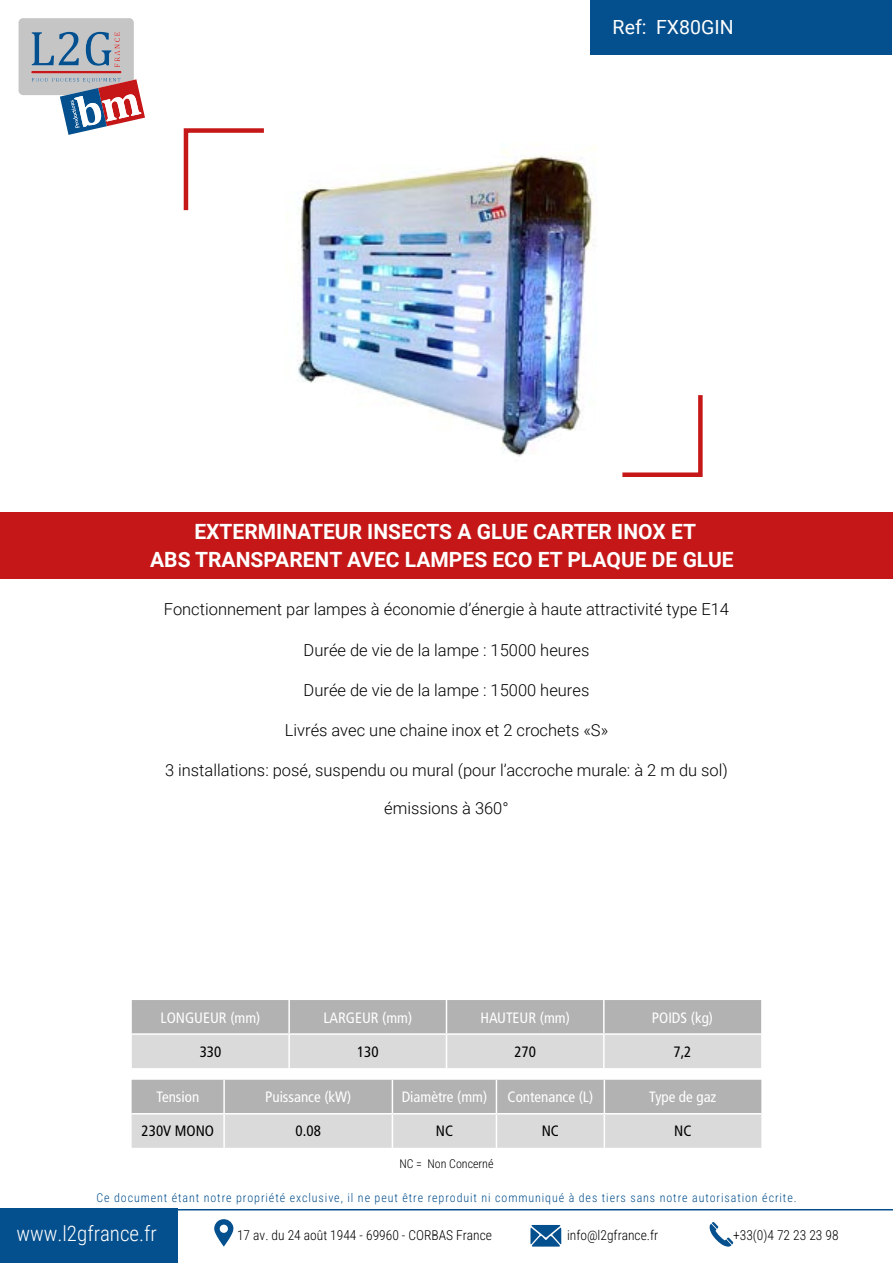
<style>
.page{position:relative;width:893px;height:1263px;background:#fff}
.page>*{position:absolute;margin:0;border:0;box-sizing:border-box;transform-origin:0 0}
.t1{font:700 21px/27.9px "Roboto";color:#fff;text-align:center}
.t2{font:21px "Roboto Condensed";color:#fff}
.t3{font:19.5px "Roboto";color:#fff}
.t4{font:300 16.5px "Roboto";color:#000}
.t5{font:condensed 15px "Frutiger LT Std";color:#fff}
.t6{font:condensed 15px "Frutiger LT Std";color:#000}
.t7{font:13.5px "Roboto Condensed";color:#000}
.t8{font:12px "Roboto Condensed";letter-spacing:.075em;color:#044f8d}
.t9{font:12px "Roboto Condensed";color:#000}
</style>
<div class="page">
<div style="left:0;top:513px;width:893px;height:66px;background:#c51718"></div>
<svg style="left:622px;top:395px;width:81px;height:82px"></svg>
<svg style="left:183px;top:128px;width:81px;height:83px"></svg>
<svg style="left:18px;top:18px;width:127px;height:117px"></svg>
<div style="left:590px;top:0;width:301px;height:54px;background:#044f8d"></div>
<div style="left:0;top:1209px;width:178px;height:54px;background:#044f8d"></div>
<hr style="left:178px;top:1209px;width:715px;height:1px;background:#044f8d">
<svg style="left:214px;top:1219px;width:20px;height:27px"></svg>
<svg style="left:530px;top:1225px;width:31px;height:21px"></svg>
<svg style="left:710px;top:1222px;width:23px;height:24px"></svg>
<img style="left:297px;top:150px;width:297px;height:307px">
<svg style="left:132px;top:1000px;width:629px;height:68px;background:#c6c6c6"></svg>
<hr style="left:288px;top:1000px;width:2px;height:33px;background:#fff">
<hr style="left:446px;top:1000px;width:1px;height:33px;background:#fff">
<hr style="left:603px;top:1000px;width:2px;height:33px;background:#fff">
<hr style="left:132px;top:1033px;width:157px;height:2px;background:#fff">
<hr style="left:289px;top:1033px;width:157px;height:2px;background:#fff">
<hr style="left:288px;top:1035px;width:2px;height:33px;background:#fff">
<hr style="left:446px;top:1033px;width:158px;height:2px;background:#fff">
<hr style="left:446px;top:1035px;width:1px;height:33px;background:#fff">
<hr style="left:604px;top:1033px;width:157px;height:2px;background:#fff">
<hr style="left:603px;top:1035px;width:2px;height:33px;background:#fff">
<svg style="left:132px;top:1080px;width:629px;height:68px;background:#c7c6c6"></svg>
<hr style="left:223px;top:1080px;width:2px;height:33px;background:#fff">
<hr style="left:392px;top:1080px;width:1px;height:33px;background:#fff">
<hr style="left:496px;top:1080px;width:1px;height:33px;background:#fff">
<hr style="left:604px;top:1080px;width:1px;height:33px;background:#fff">
<hr style="left:132px;top:1113px;width:92px;height:1px;background:#fff">
<hr style="left:224px;top:1113px;width:168px;height:1px;background:#fff">
<hr style="left:223px;top:1114px;width:2px;height:34px;background:#fff">
<hr style="left:392px;top:1113px;width:104px;height:1px;background:#fff">
<hr style="left:392px;top:1114px;width:1px;height:34px;background:#fff">
<hr style="left:496px;top:1113px;width:108px;height:1px;background:#fff">
<hr style="left:496px;top:1114px;width:1px;height:34px;background:#fff">
<hr style="left:604px;top:1113px;width:157px;height:1px;background:#fff">
<hr style="left:604px;top:1114px;width:1px;height:34px;background:#fff">
<p class="t3" style="left:613px;top:13px;width:35px">Ref:</p>
<p class="t3" style="left:656px;top:13px;width:79px">FX80GIN</p>
<p class="t1" style="left:150px;top:516px;width:585px">EXTERMINATEUR INSECTS A GLUE CARTER INOX ET<br>ABS TRANSPARENT AVEC LAMPES ECO ET PLAQUE DE GLUE</p>
<p class="t4" style="left:164px;top:598px;width:567px">Fonctionnement par lampes à économie d’énergie à haute attractivité type E14</p>
<p class="t4" style="left:304px;top:638px;width:287px">Durée de vie de la lampe : 15000 heures</p>
<p class="t4" style="left:304px;top:678px;width:287px">Durée de vie de la lampe : 15000 heures</p>
<p class="t4" style="left:285px;top:718px;width:325px">Livrés avec une chaine inox et 2 crochets «S»</p>
<p class="t4" style="left:165px;top:758px;width:564px">3 installations: posé, suspendu ou mural (pour l’accroche murale: à 2 m du sol)</p>
<p class="t4" style="left:384px;top:797px;width:126px">émissions à 360°</p>
<p class="t5" style="left:161px;top:1009px;width:101px">LONGUEUR (mm)</p>
<p class="t5" style="left:323px;top:1009px;width:90px">LARGEUR (mm)</p>
<p class="t5" style="left:480px;top:1009px;width:91px">HAUTEUR (mm)</p>
<p class="t5" style="left:652px;top:1009px;width:63px">POIDS (kg)</p>
<p class="t6" style="left:200px;top:1043px;width:23px">330</p>
<p class="t6" style="left:357px;top:1043px;width:23px">130</p>
<p class="t6" style="left:514px;top:1043px;width:23px">270</p>
<p class="t6" style="left:673px;top:1043px;width:19px">7,2</p>
<p class="t5" style="left:156px;top:1088px;width:44px">Tension</p>
<p class="t5" style="left:265px;top:1088px;width:88px">Puissance (kW)</p>
<p class="t5" style="left:402px;top:1088px;width:87px">Diamètre (mm)</p>
<p class="t5" style="left:508px;top:1088px;width:87px">Contenance (L)</p>
<p class="t5" style="left:649px;top:1088px;width:69px">Type de gaz</p>
<p class="t6" style="left:142px;top:1122px;width:74px">230V MONO</p>
<p class="t6" style="left:296px;top:1122px;width:27px">0.08</p>
<p class="t6" style="left:436px;top:1122px;width:19px">NC</p>
<p class="t6" style="left:542px;top:1122px;width:19px">NC</p>
<p class="t6" style="left:674px;top:1122px;width:19px">NC</p>
<p class="t9" style="left:399px;top:1156px;width:96px">NC = Non Concerné</p>
<p class="t8" style="left:97px;top:1190px;width:702px">Ce document étant notre propriété exclusive, il ne peut être reproduit ni communiqué à des tiers sans notre autorisation écrite.</p>
<p class="t2" style="left:16px;top:1218px;width:142px">www.l2gfrance.fr</p>
<p class="t7" style="left:237px;top:1226px;width:256px">17 av. du 24 août 1944 - 69960 - CORBAS France</p>
<p class="t7" style="left:567px;top:1226px;width:93px">info@l2gfrance.fr</p>
<p class="t7" style="left:733px;top:1226px;width:107px">+33(0)4 72 23 23 98</p>
</div>
